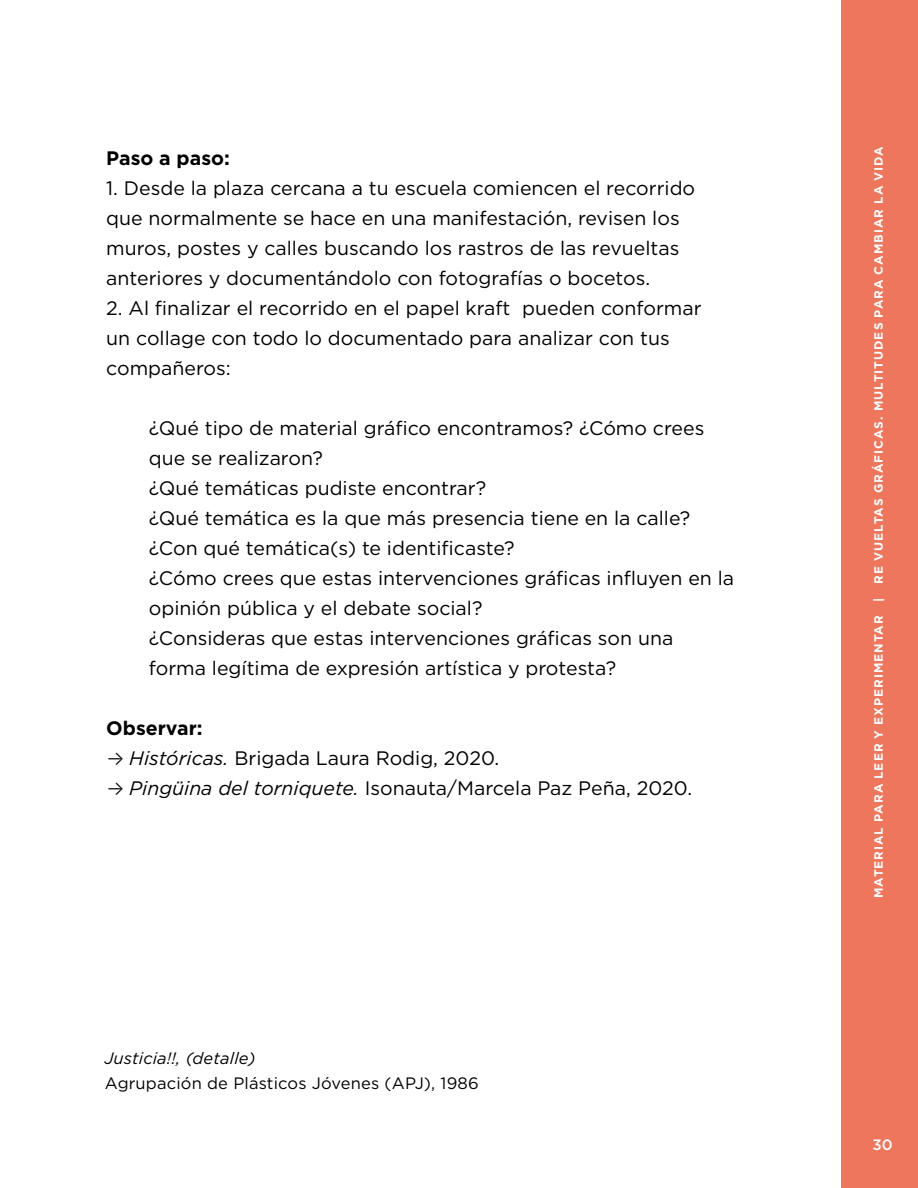
<style>
.page{position:relative;width:918px;height:1188px;background:#fff}
.page>*{position:absolute;margin:0;border:0;box-sizing:border-box;transform-origin:0 0}
.t1{font:19.5px/30px "Gotham";color:#000}
.t2{font:700 19.5px "Gotham";color:#000}
.t3{font:16.5px "Gotham";letter-spacing:.01em;color:#000}
.t4{font:italic 16.5px "Gotham";letter-spacing:.01em;color:#000}
.t5{font:500 15px "Gotham";color:#fff}
.t6{font:700 12px "Gotham";letter-spacing:.08em;color:#fff}
.s1{font-family:"Inter";font-weight:300}
.s2{font-style:italic}
</style>
<div class="page">
<div style="left:841px;top:0;width:77px;height:1188px;background:#ee765d"></div>
<p class="t2" style="left:106px;top:145px;width:125px">Paso a paso:</p>
<p class="t1" style="left:106px;top:173px;width:590px">1. Desde la plaza cercana a tu escuela comiencen el recorrido que normalmente se hace en una manifestación, revisen los muros, postes y calles buscando los rastros de las revueltas anteriores y documentándolo con fotografías o bocetos.</p>
<p class="t1" style="left:106px;top:293px;width:597px">2. Al finalizar el recorrido en el papel kraft pueden conformar un collage con todo lo documentado para analizar con tus compañeros:</p>
<p class="t1" style="left:149px;top:412px;width:587px">¿Qué tipo de material gráfico encontramos? ¿Cómo crees que se realizaron?<br>¿Qué temáticas pudiste encontrar?<br>¿Qué temática es la que más presencia tiene en la calle? ¿Con qué temática(s) te identificaste?<br>¿Cómo crees que estas intervenciones gráficas influyen en la opinión pública y el debate social?<br>¿Consideras que estas intervenciones gráficas son una forma legítima de expresión artística y protesta?</p>
<p class="t2" style="left:106px;top:715px;width:98px">Observar:</p>
<p class="t1" style="left:106px;top:742px;width:395px"><span class="s1">→</span> <span class="s2">Históricas.</span> Brigada Laura Rodig, 2020.</p>
<p class="t1" style="left:106px;top:772px;width:587px"><span class="s1">→</span> <span class="s2">Pingüina del torniquete.</span> Isonauta/Marcela Paz Peña, 2020.</p>
<p class="t4" style="left:104px;top:1048px;width:153px">Justicia!!, (detalle)</p>
<p class="t3" style="left:105px;top:1072px;width:375px">Agrupación de Plásticos Jóvenes (APJ), 1986</p>
<p class="t6" style="left:871px;top:898px;width:753px;rotate:-90deg">MATERIAL PARA LEER Y EXPERIMENTAR | RE VUELTAS GRÁFICAS. MULTITUDES PARA CAMBIAR LA VIDA</p>
<p class="t5" style="left:873px;top:1135px;width:22px">30</p>
</div>
